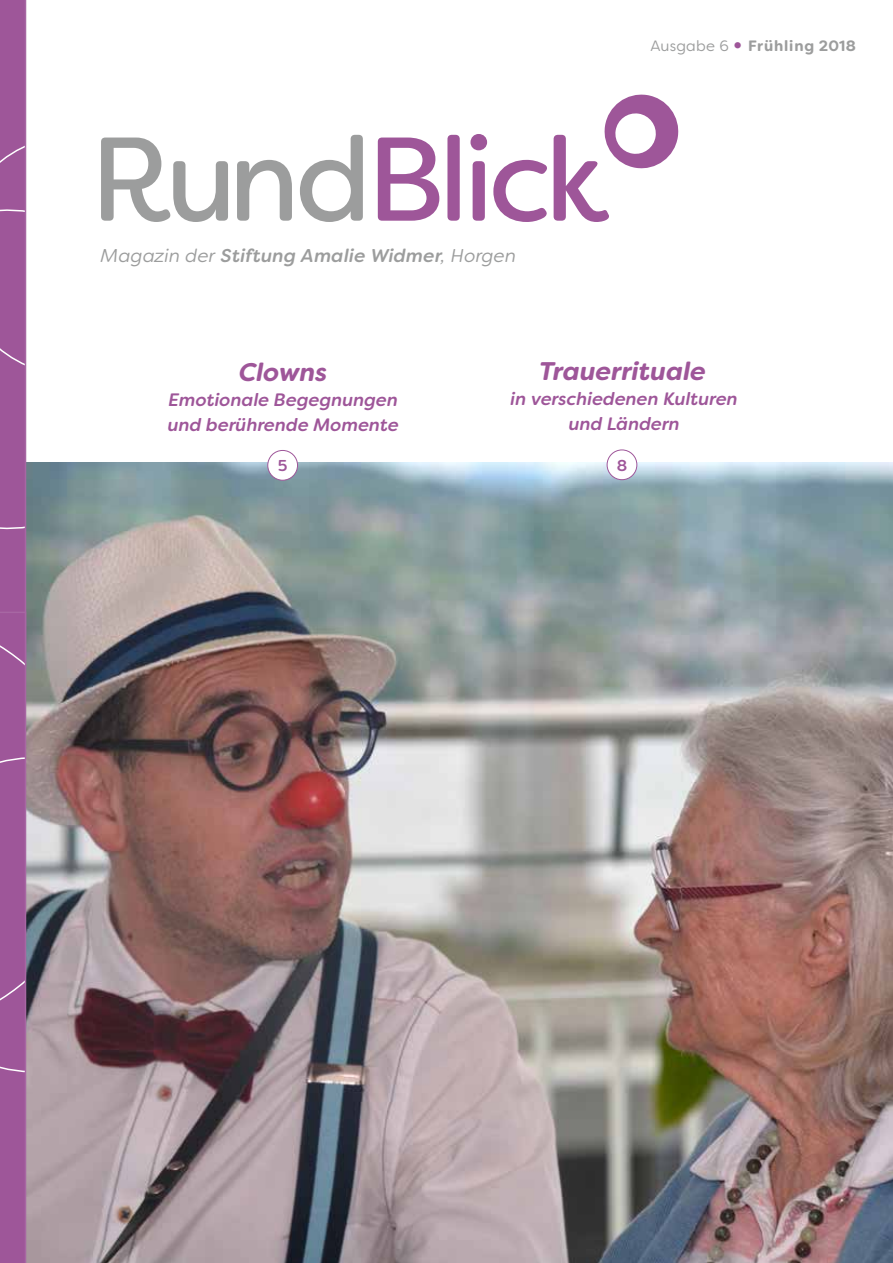
<style>
.page{position:relative;width:893px;height:1263px;background:#fff}
.page>*{position:absolute;margin:0;border:0;box-sizing:border-box;transform-origin:0 0}
.t1{font:118.8px "Filson Soft";letter-spacing:-.05em;color:#9e5699}
.t2{font:italic 700 25.5px "Filson Soft";color:#9e5699}
.t3{font:italic 500 18.6px "Filson Soft";letter-spacing:.01em;color:#9c9d9d}
.t4{font:italic 500 18px/25.2px "Filson Soft";letter-spacing:.005em;color:#9e5699;text-align:center}
.t5{font:500 15.75px "Filson Soft";color:#9e5699}
.t6{font:700 15px "Filson Soft";letter-spacing:.055em;color:#9c9d9d}
.s1{color:#9c9d9d}
.s2{font-weight:400}
.s3{font-size:22.5px;color:#9e5699}
</style>
<div class="page">
<img style="left:26px;top:463px;width:867px;height:800px">
<div style="left:607px;top:450px;width:30px;height:30px;background:#fff;border-radius:50%"></div>
<div style="left:607px;top:449px;width:30px;height:31px;border:1px solid #9e5699;border-radius:50%"></div>
<div style="left:268px;top:450px;width:30px;height:30px;background:#fff;border-radius:50%"></div>
<div style="left:267px;top:450px;width:31px;height:31px;border:1px solid #9e5699;border-radius:50%"></div>
<svg style="left:604px;top:94px;width:75px;height:75px"></svg>
<div style="left:0;top:0;width:26px;height:1263px;background:#9e5699"></div>
<h1 class="t1" style="left:90px;top:102px;width:521px"><span class="s1">Rund</span>Blick</h1>
<p class="t3" style="left:101px;top:243px;width:417px"><span class="s2">Magazin der</span> Stiftung Amalie Widmer<span class="s2">, Horgen</span></p>
<p class="t6" style="left:650px;top:36px;width:207px"><span class="s2">Ausgabe 6</span> <span class="s3">•</span> Frühling 2018</p>
<h2 class="t2" style="left:239px;top:355px;width:90px">Clowns</h2>
<p class="t4" style="left:168px;top:387px;width:232px;text-align:left">Emotionale Begegnungen und berührende Momente</p>
<h2 class="t2" style="left:539px;top:355px;width:168px">Trauerrituale</h2>
<p class="t4" style="left:511px;top:386px;width:229px">in verschiedenen Kulturen und Ländern</p>
<p class="t5" style="left:278px;top:455px;width:11px">5</p>
<p class="t5" style="left:617px;top:455px;width:12px">8</p>
</div>
